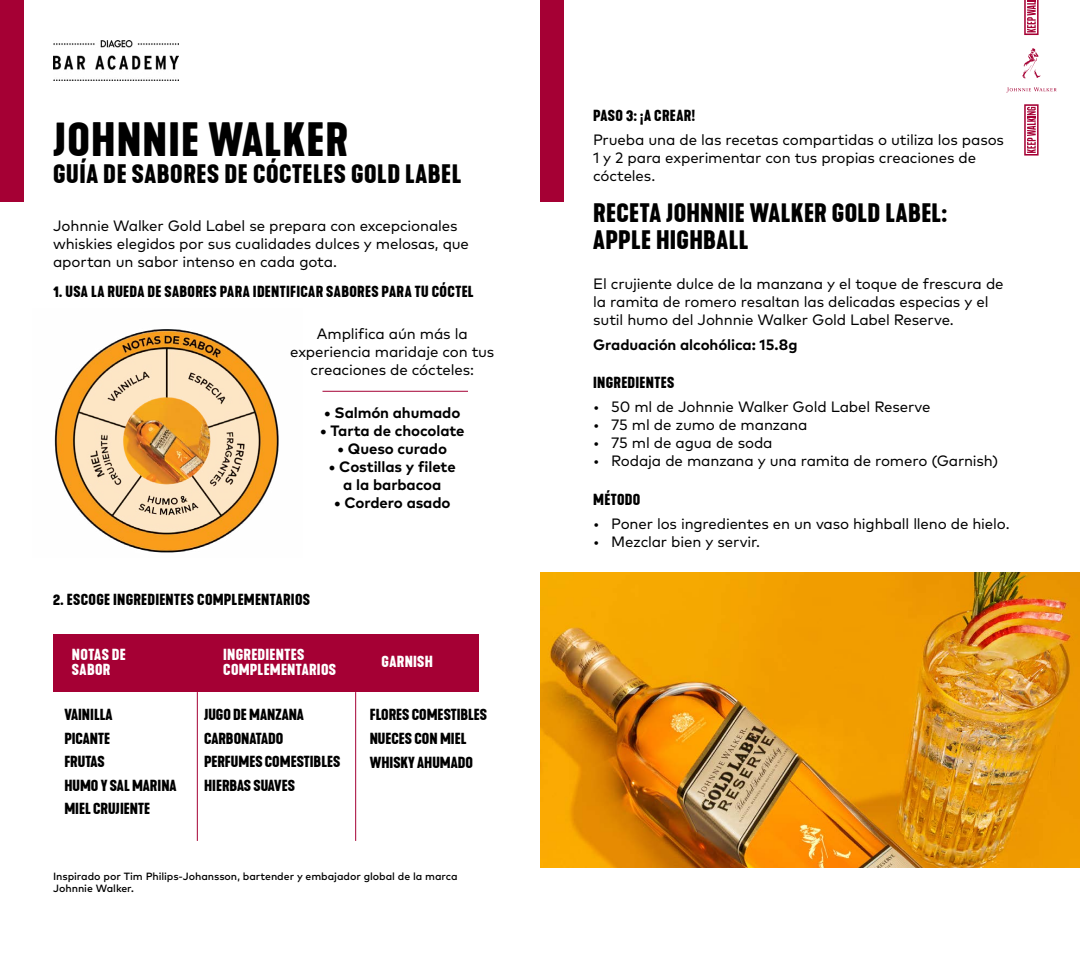
<style>
.page{position:relative;width:1080px;height:960px;background:#fff}
.page>*{position:absolute;margin:0;border:0;box-sizing:border-box;transform-origin:0 0}
.t1{font:700 45px "Kapra Neue";letter-spacing:.025em;color:#000}
.t2{font:700 25px/27.5px "Kapra Neue";letter-spacing:.02em;color:#000}
.t3{font:15px/18px "Mark Pro";letter-spacing:-.01em;color:#000}
.t4{font:700 15px/23.5px "Kapra Neue";color:#000}
.t5{font:700 15px/18px "Mark Pro";letter-spacing:-.005em;color:#000;text-align:center}
.t6{font:700 15px "Kapra Neue";letter-spacing:.025em;color:#000}
.t7{font:700 15px/15px "Kapra Neue";letter-spacing:.02em;color:#fff}
.t8{font:700 15px "Kapra Neue";letter-spacing:.02em;color:#000}
.t9{font:500 10.5px/12.6px "Mark Pro";letter-spacing:-.005em;color:#000}
</style>
<div class="page">
<img style="left:53px;top:40px;width:125px;height:40px">
<div style="left:540px;top:0;width:24px;height:202px;background:#a50034"></div>
<div style="left:0;top:0;width:24px;height:202px;background:#a50034"></div>
<svg style="left:1024px;top:0;width:15px;height:35px"></svg>
<svg style="left:1024px;top:104px;width:15px;height:52px"></svg>
<svg style="left:1006px;top:87px;width:51px;height:6px"></svg>
<svg style="left:1022px;top:48px;width:18px;height:30px"></svg>
<img style="left:540px;top:572px;width:540px;height:295px">
<img style="left:54px;top:329px;width:225px;height:224px">
<hr style="left:322px;top:391px;width:146px;height:1px;background:#a50034">
<hr style="left:355px;top:692px;width:1px;height:149px;background:#a50034">
<hr style="left:197px;top:692px;width:1px;height:149px;background:#a50034">
<div style="left:54px;top:634px;width:425px;height:58px;background:#a50034"></div>
<h1 class="t1" style="left:53px;top:110px;width:297px">JOHNNIE WALKER</h1>
<h2 class="t2" style="left:53px;top:161px;width:410px">GUÍA DE SABORES DE CÓCTELES GOLD LABEL</h2>
<p class="t3" style="left:53px;top:216px;width:417px">Johnnie Walker Gold Label se prepara con excepcionales whiskies elegidos por sus cualidades dulces y melosas, que aportan un sabor intenso en cada gota.</p>
<p class="t6" style="left:53px;top:281px;width:422px">1. USA LA RUEDA DE SABORES PARA IDENTIFICAR SABORES PARA TU CÓCTEL</p>
<p class="t3" style="left:290px;top:324px;width:206px;text-align:center">Amplifica aún más la experiencia maridaje con tus creaciones de cócteles:</p>
<p class="t5" style="left:324px;top:402px;width:138px">• Salmón ahumado</p>
<p class="t5" style="left:320px;top:420px;width:146px">• Tarta de chocolate</p>
<p class="t5" style="left:338px;top:438px;width:111px">• Queso curado</p>
<p class="t5" style="left:329px;top:456px;width:128px">• Costillas y filete a la barbacoa</p>
<p class="t5" style="left:334px;top:492px;width:118px">• Cordero asado</p>
<p class="t8" style="left:53px;top:590px;width:259px">2. ESCOGE INGREDIENTES COMPLEMENTARIOS</p>
<p class="t7" style="left:72px;top:647px;width:55px">NOTAS DE<br>SABOR</p>
<p class="t7" style="left:223px;top:647px;width:114px">INGREDIENTES<br>COMPLEMENTARIOS</p>
<p class="t7" style="left:382px;top:655px;width:53px">GARNISH</p>
<p class="t4" style="left:64px;top:704px;width:114px">VAINILLA<br>PICANTE<br>FRUTAS<br>HUMO Y SAL MARINA<br>MIEL CRUJIENTE</p>
<p class="t4" style="left:204px;top:704px;width:138px">JUGO DE MANZANA<br>CARBONATADO<br>PERFUMES COMESTIBLES<br>HIERBAS SUAVES</p>
<p class="t4" style="left:370px;top:704px;width:119px">FLORES COMESTIBLES<br>NUECES CON MIEL<br>WHISKY AHUMADO</p>
<p class="t9" style="left:53px;top:869px;width:406px">Inspirado por Tim Philips-Johansson, bartender y embajador global de la marca<br>Johnnie Walker.</p>
<p class="t6" style="left:593px;top:105px;width:104px">PASO 3: ¡A CREAR!</p>
<p class="t3" style="left:593px;top:129px;width:413px">Prueba una de las recetas compartidas o utiliza los pasos<br>1 y 2 para experimentar con tus propias creaciones de cócteles.</p>
<h2 class="t2" style="left:593px;top:199px;width:355px">RECETA JOHNNIE WALKER GOLD LABEL:<br>APPLE HIGHBALL</h2>
<p class="t3" style="left:593px;top:274px;width:412px">El crujiente dulce de la manzana y el toque de frescura de la ramita de romero resaltan las delicadas especias y el sutil humo del Johnnie Walker Gold Label Reserve.</p>
<p class="t5" style="left:593px;top:335px;width:206px">Graduación alcohólica: 15.8g</p>
<p class="t4" style="left:593px;top:371px;width:82px">INGREDIENTES</p>
<p class="t3" style="left:593px;top:397px;width:339px">• 50 ml de Johnnie Walker Gold Label Reserve</p>
<p class="t3" style="left:593px;top:415px;width:216px">• 75 ml de zumo de manzana</p>
<p class="t3" style="left:593px;top:433px;width:181px">• 75 ml de agua de soda</p>
<p class="t3" style="left:593px;top:451px;width:406px">• Rodaja de manzana y una ramita de romero (Garnish)</p>
<p class="t4" style="left:593px;top:488px;width:49px">MÉTODO</p>
<p class="t3" style="left:593px;top:513px;width:418px">• Poner los ingredientes en un vaso highball lleno de hielo.</p>
<p class="t3" style="left:593px;top:531px;width:168px">• Mezclar bien y servir.</p>
</div>
